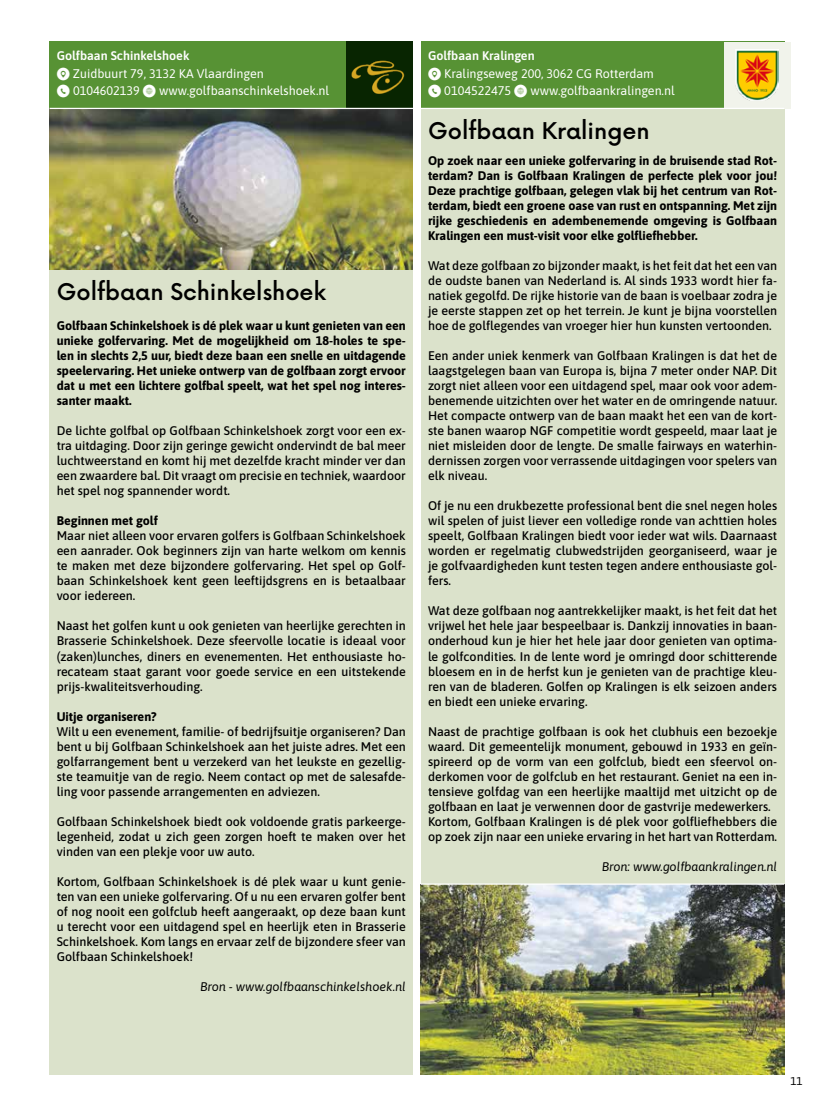
<style>
.page{position:relative;width:833px;height:1117px;background:#fff}
.page>*{position:absolute;margin:0;border:0;box-sizing:border-box;transform-origin:0 0}
.t1{font:500 22.5px "Now";color:#000}
.t2{font:12.5px/15px "Asap";color:#000;text-align:justify}
.t3{font:12.5px/17.5px "Asap";color:#fff}
.t4{font:italic 12.5px "Asap";color:#000}
.t5{font:11.25px "Asap";color:#000}
.s1{font-family:"Social Media Circled"}
</style>
<div class="page">
<div style="left:421px;top:42px;width:363px;height:1033px;background:#dbe2cb"></div>
<img style="left:421px;top:884px;width:363px;height:190px">
<div style="left:421px;top:42px;width:363px;height:32px;background:#579234"></div>
<div style="left:421px;top:59px;width:363px;height:32px;background:#579234"></div>
<div style="left:421px;top:77px;width:363px;height:32px;background:#579234"></div>
<div style="left:723px;top:42px;width:67px;height:66px;background:#f1f3eb"></div>
<hr style="left:421px;top:108px;width:363px;height:1px;background:#fff">
<hr style="left:421px;top:883px;width:363px;height:1px;background:#fff">
<img style="left:736px;top:50px;width:42px;height:50px">
<div style="left:50px;top:158px;width:363px;height:917px;background:#dbe2cb"></div>
<div style="left:50px;top:42px;width:363px;height:32px;background:#579234"></div>
<div style="left:50px;top:59px;width:363px;height:32px;background:#579234"></div>
<div style="left:50px;top:77px;width:363px;height:32px;background:#579234"></div>
<img style="left:50px;top:109px;width:363px;height:160px">
<div style="left:346px;top:42px;width:67px;height:66px;background:#082501"></div>
<hr style="left:50px;top:108px;width:363px;height:1px;background:#fff">
<img style="left:351px;top:60px;width:54px;height:34px">
<p class="t3" style="left:57px;top:47px;width:274px">Golfbaan Schinkelshoek<br><span class="s1">9</span> Zuidbuurt 79, 3132 KA Vlaardingen<br><span class="s1">m</span> 0104602139 <span class="s1">K</span> www.golfbaanschinkelshoek.nl</p>
<h1 class="t1" style="left:57px;top:274px;width:271px">Golfbaan Schinkelshoek</h1>
<p class="t2" style="left:57px;top:317px;width:351px">Golfbaan Schinkelshoek is dé plek waar u kunt genieten van een unieke golfervaring. Met de mogelijkheid om 18-holes te spe&shy;len in slechts 2,5 uur, biedt deze baan een snelle en uitdagende speelervaring. Het unieke ontwerp van de golfbaan zorgt ervoor dat u met een lichtere golfbal speelt, wat het spel nog interes&shy;santer maakt.</p>
<p class="t2" style="left:57px;top:422px;width:351px">De lichte golfbal op Golfbaan Schinkelshoek zorgt voor een ex&shy;tra uitdaging. Door zijn geringe gewicht ondervindt de bal meer luchtweerstand en komt hij met dezelfde kracht minder ver dan een zwaardere bal. Dit vraagt om precisie en techniek, waardoor het spel nog spannender wordt.</p>
<p class="t2" style="left:57px;top:512px;width:351px;text-align:left">Beginnen met golf<br>Maar niet alleen voor ervaren golfers is Golfbaan Schinkelshoek een aanrader. Ook beginners zijn van harte welkom om kennis te maken met deze bijzondere golfervaring. Het spel op Golf&shy;baan Schinkelshoek kent geen leeftijdsgrens en is betaalbaar voor iedereen.</p>
<p class="t2" style="left:57px;top:617px;width:351px">Naast het golfen kunt u ook genieten van heerlijke gerechten in Brasserie Schinkelshoek. Deze sfeervolle locatie is ideaal voor (zaken)lunches, diners en evenementen. Het enthousiaste ho&shy;recateam staat garant voor goede service en een uitstekende prijs-kwaliteitsverhouding.</p>
<p class="t2" style="left:57px;top:707px;width:351px;text-align:left">Uitje organiseren?<br>Wilt u een evenement, familie- of bedrijfsuitje organiseren? Dan bent u bij Golfbaan Schinkelshoek aan het juiste adres. Met een golfarrangement bent u verzekerd van het leukste en gezellig&shy;ste teamuitje van de regio. Neem contact op met de salesafde&shy;ling voor passende arrangementen en adviezen.</p>
<p class="t2" style="left:57px;top:812px;width:351px">Golfbaan Schinkelshoek biedt ook voldoende gratis parkeerge&shy;legenheid, zodat u zich geen zorgen hoeft te maken over het vinden van een plekje voor uw auto.</p>
<p class="t2" style="left:57px;top:872px;width:351px">Kortom, Golfbaan Schinkelshoek is dé plek waar u kunt genie&shy;ten van een unieke golfervaring. Of u nu een ervaren golfer bent of nog nooit een golfclub heeft aangeraakt, op deze baan kunt u terecht voor een uitdagend spel en heerlijk eten in Brasserie Schinkelshoek. Kom langs en ervaar zelf de bijzondere sfeer van Golfbaan Schinkelshoek!</p>
<p class="t4" style="left:200px;top:977px;width:207px">Bron - www.golfbaanschinkelshoek.nl</p>
<p class="t3" style="left:428px;top:47px;width:248px">Golfbaan Kralingen<br><span class="s1">9</span> Kralingseweg 200, 3062 CG Rotterdam<br><span class="s1">m</span> 0104522475 <span class="s1">K</span> www.golfbaankralingen.nl</p>
<h1 class="t1" style="left:428px;top:113px;width:223px">Golfbaan Kralingen</h1>
<p class="t2" style="left:428px;top:152px;width:351px">Op zoek naar een unieke golfervaring in de bruisende stad Rot&shy;terdam? Dan is Golfbaan Kralingen de perfecte plek voor jou!<br>Deze prachtige golfbaan, gelegen vlak bij het centrum van Rot&shy;terdam, biedt een groene oase van rust en ontspanning. Met zijn rijke geschiedenis en adembenemende omgeving is Golfbaan Kralingen een must-visit voor elke golfliefhebber.</p>
<p class="t2" style="left:428px;top:257px;width:351px">Wat deze golfbaan zo bijzonder maakt, is het feit dat het een van de oudste banen van Nederland is. Al sinds 1933 wordt hier fa&shy;natiek gegolfd. De rijke historie van de baan is voelbaar zodra je je eerste stappen zet op het terrein. Je kunt je bijna voorstellen hoe de golflegendes van vroeger hier hun kunsten vertoonden.</p>
<p class="t2" style="left:428px;top:347px;width:351px">Een ander uniek kenmerk van Golfbaan Kralingen is dat het de laagstgelegen baan van Europa is, bijna 7 meter onder NAP. Dit zorgt niet alleen voor een uitdagend spel, maar ook voor adem&shy;benemende uitzichten over het water en de omringende natuur.<br>Het compacte ontwerp van de baan maakt het een van de kort&shy;ste banen waarop NGF competitie wordt gespeeld, maar laat je niet misleiden door de lengte. De smalle fairways en waterhin&shy;dernissen zorgen voor verrassende uitdagingen voor spelers van elk niveau.</p>
<p class="t2" style="left:428px;top:497px;width:351px">Of je nu een drukbezette professional bent die snel negen holes wil spelen of juist liever een volledige ronde van achttien holes speelt, Golfbaan Kralingen biedt voor ieder wat wils. Daarnaast worden er regelmatig clubwedstrijden georganiseerd, waar je je golfvaardigheden kunt testen tegen andere enthousiaste gol&shy;fers.</p>
<p class="t2" style="left:428px;top:602px;width:351px">Wat deze golfbaan nog aantrekkelijker maakt, is het feit dat het vrijwel het hele jaar bespeelbaar is. Dankzij innovaties in baan&shy;onderhoud kun je hier het hele jaar door genieten van optima&shy;le golfcondities. In de lente word je omringd door schitterende bloesem en in de herfst kun je genieten van de prachtige kleu&shy;ren van de bladeren. Golfen op Kralingen is elk seizoen anders en biedt een unieke ervaring.</p>
<p class="t2" style="left:428px;top:722px;width:351px;text-align:left">Naast de prachtige golfbaan is ook het clubhuis een bezoekje waard. Dit gemeentelijk monument, gebouwd in 1933 en geïn&shy;spireerd op de vorm van een golfclub, biedt een sfeervol on&shy;derkomen voor de golfclub en het restaurant. Geniet na een in&shy;tensieve golfdag van een heerlijke maaltijd met uitzicht op de golfbaan en laat je verwennen door de gastvrije medewerkers.<br>Kortom, Golfbaan Kralingen is dé plek voor golfliefhebbers die op zoek zijn naar een unieke ervaring in het hart van Rotterdam.</p>
<p class="t4" style="left:602px;top:857px;width:177px">Bron: www.golfbaankralingen.nl</p>
<p class="t5" style="left:790px;top:1072px;width:14px">11</p>
</div>
